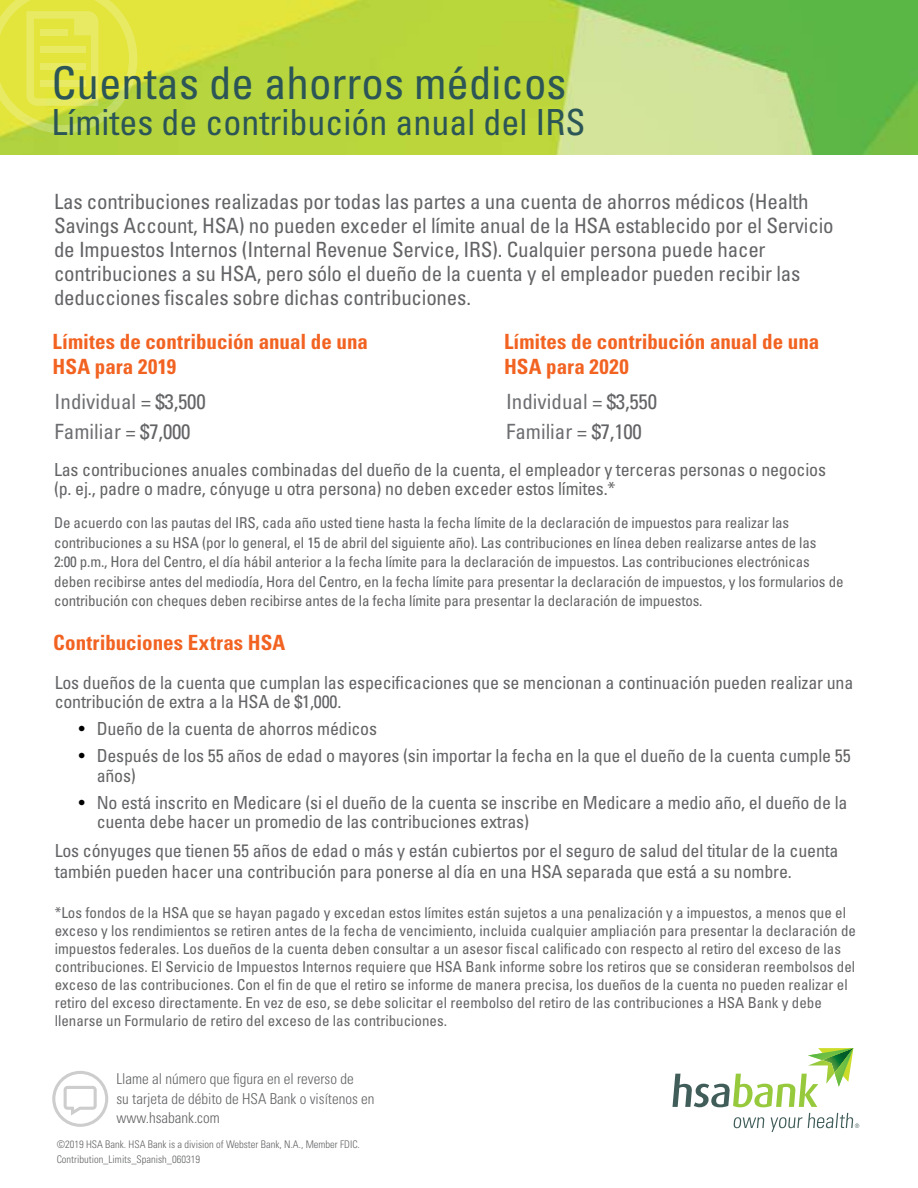
<style>
.page{position:relative;width:918px;height:1188px;background:#fff}
.page>*{position:absolute;margin:0;border:0;box-sizing:border-box;transform-origin:0 0}
.t1{font:condensed 45px "Univers LT Std";color:#2b5556}
.t2{font:condensed 36px "Univers LT Std";color:#2b5556}
.t3{font:condensed 21px/24px "Univers LT Std";letter-spacing:-.01em;color:#636466}
.t4{font:700 condensed 21px/24.8px "Univers LT Std";color:#f26322}
.t5{font:condensed 21px/30px "Univers LT Std";color:#6d6e71}
.t6{font:condensed 18px/19.5px "Univers LT Std";letter-spacing:-.01em;color:#636466}
.t7{font:condensed 15px/18px "Univers LT Std";color:#636466}
.t8{font:300 condensed 15px/19.5px "Univers LT Std";color:#636466}
.t9{font:300 condensed 10.5px/15.5px "Univers LT Std";color:#636466}
.s1{color:#636466}
.s2{color:#000}
</style>
<div class="page">
<img style="left:0;top:0;width:918px;height:155px">
<svg style="left:0;top:0;width:137px;height:133px;background:#dbe347"></svg>
<div style="left:40px;top:29px;width:28px;height:6px;background:#e8ea64"></div>
<div style="left:40px;top:46px;width:46px;height:6px;background:#e8ea64"></div>
<div style="left:40px;top:63px;width:46px;height:7px;background:#e8ea64"></div>
<div style="left:40px;top:80px;width:46px;height:7px;background:#e8ea64"></div>
<svg style="left:733px;top:1117px;width:31px;height:11px"></svg>
<svg style="left:771px;top:1117px;width:31px;height:15px"></svg>
<svg style="left:673px;top:1048px;width:180px;height:59px"></svg>
<svg style="left:808px;top:1113px;width:51px;height:15px"></svg>
<svg style="left:52px;top:1071px;width:56px;height:56px"></svg>
<h1 class="t1" style="left:52px;top:54px;width:516px">Cuentas de ahorros médicos</h1>
<h2 class="t2" style="left:52px;top:99px;width:535px">Límites de contribución anual del IRS</h2>
<p class="t3" style="left:54px;top:189px;width:781px">Las contribuciones realizadas por todas las partes a una cuenta de ahorros médicos (Health Savings Account, HSA) no pueden exceder el límite anual de la HSA establecido por el Servicio de Impuestos Internos (Internal Revenue Service, IRS). Cualquier persona puede hacer contribuciones a su HSA, pero sólo el dueño de la cuenta y el empleador pueden recibir las deducciones fiscales sobre dichas contribuciones.</p>
<h3 class="t4" style="left:53px;top:329px;width:317px">Límites de contribución anual de una<br>HSA para 2019</h3>
<h3 class="t5" style="left:55px;top:386px;width:153px">Individual <span class="s1">= $3,500<br></span>Familiar <span class="s1">= $7,000</span></h3>
<h3 class="t4" style="left:504px;top:329px;width:317px">Límites de contribución anual de una<br>HSA para 2020</h3>
<h3 class="t5" style="left:506px;top:386px;width:153px">Individual <span class="s1">= $3,550<br></span>Familiar <span class="s1">= $7,100</span></h3>
<p class="t6" style="left:54px;top:459px;width:774px">Las contribuciones anuales combinadas del dueño de la cuenta, el empleador y terceras personas o negocios (p. ej., padre o madre, cónyuge u otra persona) no deben exceder estos límites.*</p>
<p class="t7" style="left:54px;top:513px;width:791px;line-height:19.5px">De acuerdo con las pautas del IRS, cada año usted tiene hasta la fecha límite de la declaración de impuestos para realizar las contribuciones a su HSA (por lo general, el 15 de abril del siguiente año). Las contribuciones en línea deben realizarse antes de las<br>2:00 p.m., Hora del Centro, el día hábil anterior a la fecha límite para la declaración de impuestos. Las contribuciones electrónicas deben recibirse antes del mediodía, Hora del Centro, en la fecha límite para presentar la declaración de impuestos, y los formularios de contribución con cheques deben recibirse antes de la fecha límite para presentar la declaración de impuestos.</p>
<h3 class="t4" style="left:53px;top:631px;width:234px">Contribuciones Extras HSA</h3>
<p class="t6" style="left:55px;top:672px;width:800px">Los dueños de la cuenta que cumplan las especificaciones que se mencionan a continuación pueden realizar una contribución de extra a la HSA de $1,000.</p>
<p class="t6" style="left:79px;top:719px;width:300px"><span class="s2">•</span> Dueño de la cuenta de ahorros médicos</p>
<p class="t6" style="left:97px;top:746px;width:756px;text-indent:-18px"><span class="s2">•</span> Después de los 55 años de edad o mayores (sin importar la fecha en la que el dueño de la cuenta cumple 55 años)</p>
<p class="t6" style="left:97px;top:792px;width:752px;text-indent:-18px"><span class="s2">•</span> No está inscrito en Medicare (si el dueño de la cuenta se inscribe en Medicare a medio año, el dueño de la cuenta debe hacer un promedio de las contribuciones extras)</p>
<p class="t6" style="left:55px;top:839px;width:785px;line-height:21.6px">Los cónyuges que tienen 55 años de edad o más y están cubiertos por el seguro de salud del titular de la cuenta también pueden hacer una contribución para ponerse al día en una HSA separada que está a su nombre.</p>
<p class="t7" style="left:55px;top:903px;width:803px">*Los fondos de la HSA que se hayan pagado y excedan estos límites están sujetos a una penalización y a impuestos, a menos que el exceso y los rendimientos se retiren antes de la fecha de vencimiento, incluida cualquier ampliación para presentar la declaración de impuestos federales. Los dueños de la cuenta deben consultar a un asesor fiscal calificado con respecto al retiro del exceso de las contribuciones. El Servicio de Impuestos Internos requiere que HSA Bank informe sobre los retiros que se consideran reembolsos del exceso de las contribuciones. Con el fin de que el retiro se informe de manera precisa, los dueños de la cuenta no pueden realizar el retiro del exceso directamente. En vez de eso, se debe solicitar el reembolso del retiro de las contribuciones a HSA Bank y debe llenarse un Formulario de retiro del exceso de las contribuciones.</p>
<p class="t8" style="left:116px;top:1069px;width:260px">Llame al número que figura en el reverso de<br>su tarjeta de débito de HSA Bank o visítenos en www.hsabank.com</p>
<p class="t9" style="left:57px;top:1136px;width:305px">©2019 HSA Bank. HSA Bank is a division of Webster Bank, N.A., Member FDIC.<br>Contribution_Limits_Spanish_060319</p>
</div>
